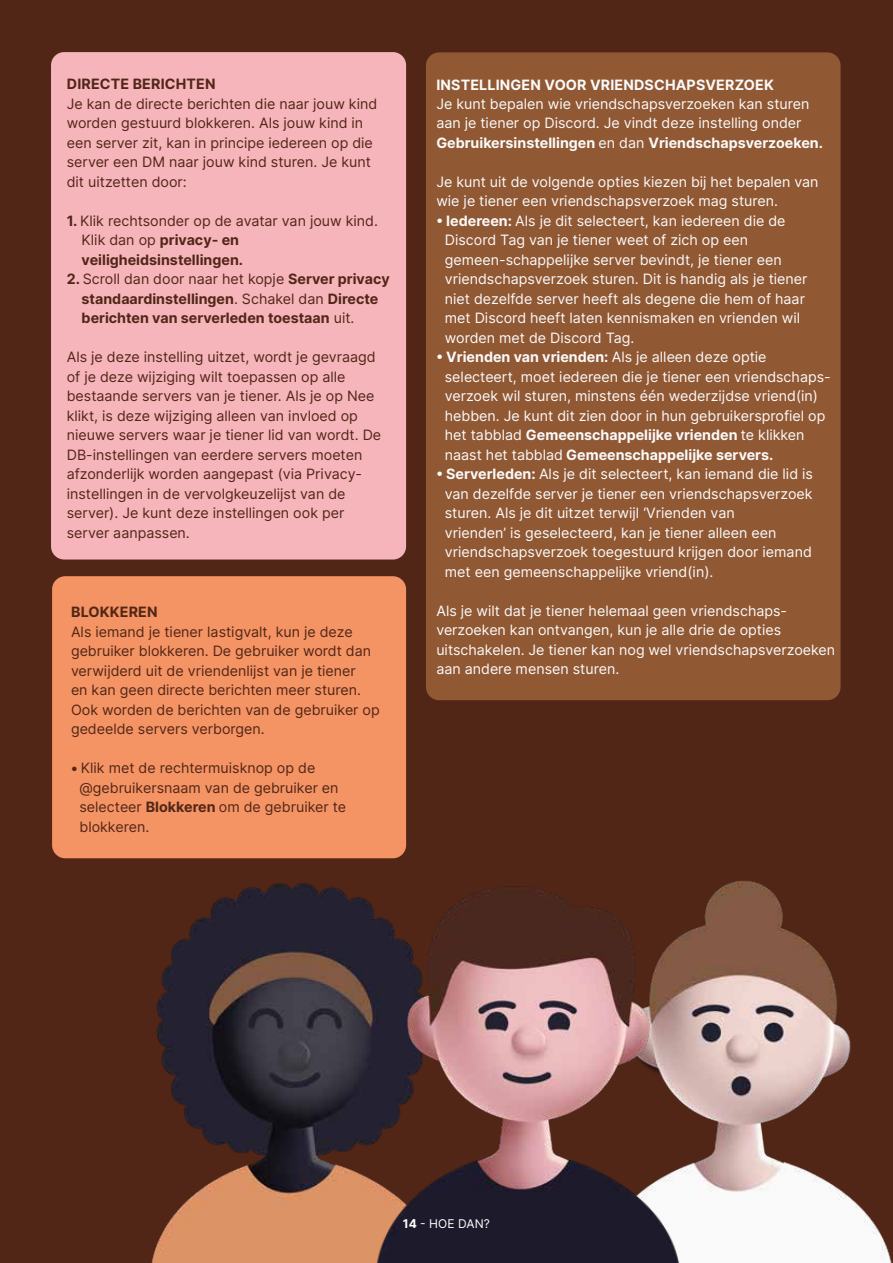
<style>
.page{position:relative;width:893px;height:1263px;background:#522617}
.page>*{position:absolute;margin:0;border:0;box-sizing:border-box;transform-origin:0 0}
.t1{font:14.25px/19.5px "Inter";color:#fafafa}
.t2{font:14.25px/19.5px "Inter";color:#522617}
.t3{font:700 14.25px/19.5px "Inter";color:#522617}
.t4{font:700 14.25px "Inter";letter-spacing:.01em;color:#fafafa}
.t5{font:12px "Inter";color:#fff}
.s1{font-weight:700}
.s2{font-weight:400}
</style>
<div class="page">
<div style="left:51px;top:52px;width:355px;height:507px;background:#f6b5bb;border-radius:13px"></div>
<div style="left:426px;top:52px;width:414px;height:648px;background:#915834;border-radius:13px"></div>
<div style="left:52px;top:576px;width:354px;height:282px;background:#f49464;border-radius:13px"></div>
<img style="left:151px;top:883px;width:169px;height:380px">
<img style="left:732px;top:880px;width:160px;height:383px">
<img style="left:320px;top:882px;width:412px;height:381px">
<p class="t3" style="left:67px;top:74px;width:150px">DIRECTE BERICHTEN</p>
<p class="t2" style="left:67px;top:94px;width:312px">Je kan de directe berichten die naar jouw kind worden gestuurd blokkeren. Als jouw kind in een server zit, kan in principe iedereen op die server een DM naar jouw kind sturen. Je kunt dit uitzetten door:</p>
<p class="t2" style="left:82px;top:211px;width:298px;text-indent:-15px"><span class="s1">1.</span> Klik rechtsonder op de avatar van jouw kind.<br>Klik dan op <span class="s1">privacy- en veiligheidsinstellingen.</span></p>
<p class="t3" style="left:82px;top:269px;width:310px;text-indent:-15px">2. <span class="s2">Scroll dan door naar het kopje</span> Server privacy standaardinstellingen<span class="s2">. Schakel dan</span> Directe berichten van serverleden toestaan <span class="s2">uit.</span></p>
<p class="t2" style="left:67px;top:347px;width:316px">Als je deze instelling uitzet, wordt je gevraagd of je deze wijziging wilt toepassen op alle bestaande servers van je tiener. Als je op Nee klikt, is deze wijziging alleen van invloed op nieuwe servers waar je tiener lid van wordt. De DB-instellingen van eerdere servers moeten afzonderlijk worden aangepast (via Privacy&shy;instellingen in de vervolgkeuzelijst van de server). Je kunt deze instellingen ook per server aanpassen.</p>
<p class="t3" style="left:71px;top:602px;width:88px">BLOKKEREN</p>
<p class="t2" style="left:71px;top:621px;width:310px">Als iemand je tiener lastigvalt, kun je deze gebruiker blokkeren. De gebruiker wordt dan verwijderd uit de vriendenlijst van je tiener<br>en kan geen directe berichten meer sturen.<br>Ook worden de berichten van de gebruiker op gedeelde servers verborgen.</p>
<p class="t2" style="left:80px;top:758px;width:268px;text-indent:-9px"><span class="s1">•</span> Klik met de rechtermuisknop op de @gebruikersnaam van de gebruiker en selecteer <span class="s1">Blokkeren</span> om de gebruiker te blokkeren.</p>
<p class="t4" style="left:436px;top:74px;width:339px">INSTELLINGEN VOOR VRIENDSCHAPSVERZOEK</p>
<p class="t1" style="left:436px;top:94px;width:388px">Je kunt bepalen wie vriendschapsverzoeken kan sturen aan je tiener op Discord. Je vindt deze instelling onder<br><span class="s1">Gebruikersinstellingen</span> en dan <span class="s1">Vriendschapsverzoeken.</span></p>
<p class="t1" style="left:436px;top:172px;width:384px">Je kunt uit de volgende opties kiezen bij het bepalen van wie je tiener een vriendschapsverzoek mag sturen.</p>
<p class="t1" style="left:445px;top:211px;width:364px;text-indent:-9px"><span class="s1">• Iedereen:</span> Als je dit selecteert, kan iedereen die de Discord Tag van je tiener weet of zich op een gemeen-schappelijke server bevindt, je tiener een vriendschapsverzoek sturen. Dit is handig als je tiener niet dezelfde server heeft als degene die hem of haar met Discord heeft laten kennismaken en vrienden wil worden met de Discord Tag.</p>
<p class="t1" style="left:445px;top:347px;width:387px;text-indent:-9px"><span class="s1">• Vrienden van vrienden:</span> Als je alleen deze optie selecteert, moet iedereen die je tiener een vriendschaps&shy;verzoek wil sturen, minstens één wederzijdse vriend(in) hebben. Je kunt dit zien door in hun gebruikersprofiel op het tabblad <span class="s1">Gemeenschappelijke vrienden</span> te klikken naast het tabblad <span class="s1">Gemeenschappelijke servers.</span></p>
<p class="t1" style="left:445px;top:464px;width:370px;text-indent:-9px"><span class="s1">• Serverleden:</span> Als je dit selecteert, kan iemand die lid is van dezelfde server je tiener een vriendschapsverzoek sturen. Als je dit uitzet terwijl ‘Vrienden van<br>vrienden’ is geselecteerd, kan je tiener alleen een vriendschapsverzoek toegestuurd krijgen door iemand met een gemeenschappelijke vriend(in).</p>
<p class="t1" style="left:436px;top:601px;width:400px">Als je wilt dat je tiener helemaal geen vriendschaps&shy;verzoeken kan ontvangen, kun je alle drie de opties uitschakelen. Je tiener kan nog wel vriendschapsverzoeken aan andere mensen sturen.</p>
<p class="t5" style="left:403px;top:1215px;width:89px"><span class="s1">14</span> - HOE DAN?</p>
<p class="t5" style="left:411px;top:1215px;width:72px"><span class="s1">14</span> - XXXXX?</p>
</div>
